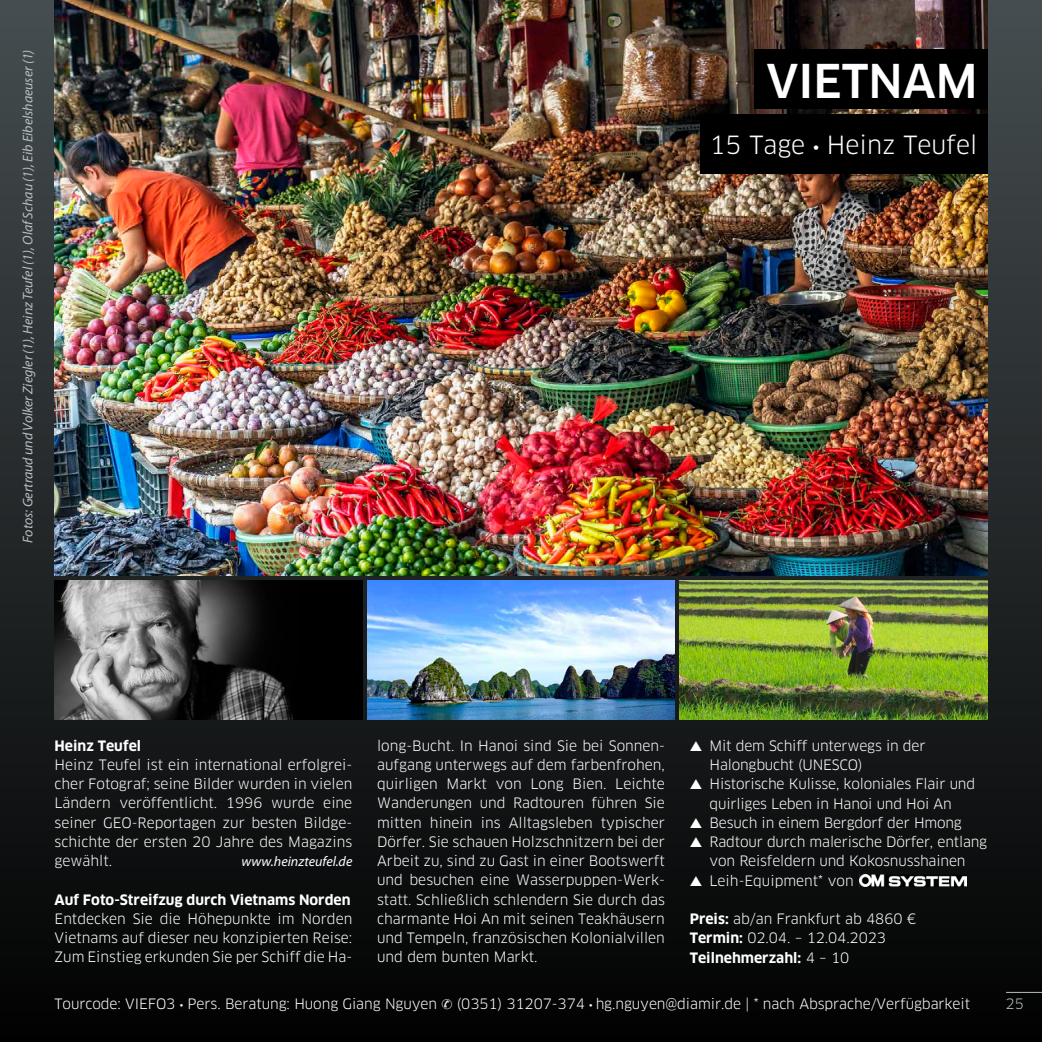
<style>
.page{position:relative;width:1042px;height:1042px;background:#fff}
.page>*{position:absolute;margin:0;border:0;box-sizing:border-box;transform-origin:0 0}
.t1{font:500 45.5px "Clan";color:#fff}
.t2{font:24.5px "Clan";color:#fff}
.t3{font:14px/19.2px "Clan";letter-spacing:-.005em;color:#fff;text-align:justify}
.t4{font:italic 14px "Myriad Pro";letter-spacing:-.005em;color:#b7bfc0}
.t5{font:700 14px "Clan";color:#fff}
.t6{font:italic 14px "Myriad Pro";color:#fff}
.t7{font:14px "Clan";color:#b7bfc0}
.s1{font-family:"Myriad Pro";font-weight:300}
.s2{font-weight:700}
</style>
<div class="page">
<div style="left:0;top:0;width:1042px;height:1042px;background:linear-gradient(to bottom,#474f51,#010101)"></div>
<hr style="left:0;top:0;width:1px;height:1042px;background:#474f52">
<hr style="left:1006px;top:992px;width:36px;height:1px;background:#b7bfc0">
<img style="left:680px;top:580px;width:307px;height:139px">
<img style="left:367px;top:580px;width:308px;height:139px">
<img style="left:55px;top:580px;width:307px;height:139px">
<img style="left:55px;top:0;width:932px;height:575px">
<div style="left:699px;top:114px;width:288px;height:60px;background:#000"></div>
<div style="left:754px;top:50px;width:233px;height:59px;background:#000"></div>
<img style="left:859px;top:874px;width:107px;height:12px">
<svg style="left:442px;top:999px;width:10px;height:10px"></svg>
<p class="t4" style="left:20px;top:543px;width:495px;rotate:-90deg">Fotos: Gertraud und Volker Ziegler (1), Heinz Teufel (1), Olaf Schau (1), Eib Eibelshaeuser (1)</p>
<h1 class="t1" style="left:766px;top:56px;width:212px">VIETNAM</h1>
<h2 class="t2" style="left:709px;top:131px;width:269px">15 Tage <span class="s1">•</span> Heinz Teufel</h2>
<p class="t5" style="left:55px;top:738px;width:88px">Heinz Teufel</p>
<p class="t3" style="left:55px;top:755px;width:299px">Heinz Teufel ist ein international erfolgrei&shy;cher Fotograf; seine Bilder wurden in vielen Ländern veröffentlicht. 1996 wurde eine seiner GEO-Reportagen zur besten Bildge&shy;schichte der ersten 20 Jahre des Magazins gewählt.</p>
<p class="t6" style="left:241px;top:854px;width:112px">www.heinzteufel.de</p>
<p class="t5" style="left:55px;top:892px;width:297px">Auf Foto-Streifzug durch Vietnams Norden</p>
<p class="t3" style="left:55px;top:909px;width:299px">Entdecken Sie die Höhepunkte im Norden Vietnams auf dieser neu konzipierten Reise:<br>Zum Einstieg erkunden Sie per Schiff die Ha-</p>
<p class="t3" style="left:377px;top:736px;width:289px">long-Bucht. In Hanoi sind Sie bei Sonnen&shy;aufgang unterwegs auf dem farbenfrohen, quirligen Markt von Long Bien. Leichte Wanderungen und Radtouren führen Sie mitten hinein ins Alltagsleben typischer Dörfer. Sie schauen Holzschnitzern bei der Arbeit zu, sind zu Gast in einer Bootswerft und besuchen eine Wasserpuppen-Werk&shy;statt. Schließlich schlendern Sie durch das charmante Hoi An mit seinen Teakhäusern und Tempeln, französischen Kolonialvillen und dem bunten Markt.</p>
<p class="t3" style="left:709px;top:736px;width:217px;text-indent:-20px">▲ Mit dem Schiff unterwegs in der<br>Halongbucht (UNESCO)</p>
<p class="t3" style="left:690px;top:774px;width:287px;text-align:center">▲ Historische Kulisse, koloniales Flair und quirliges Leben in Hanoi und Hoi An</p>
<p class="t3" style="left:690px;top:813px;width:274px">▲ Besuch in einem Bergdorf der Hmong</p>
<p class="t3" style="left:690px;top:832px;width:299px;text-align:center">▲ Radtour durch malerische Dörfer, entlang von Reisfeldern und Kokosnusshainen</p>
<p class="t3" style="left:690px;top:871px;width:165px">▲ Leih-Equipment* von</p>
<p class="t3" style="left:690px;top:909px;width:228px;text-align:left"><span class="s2">Preis:</span> ab/an Frankfurt ab 4860 €<br><span class="s2">Termin:</span> 02.04. – 12.04.2023<br><span class="s2">Teilnehmerzahl:</span> 4 – 10</p>
<p class="t3" style="left:55px;top:994px;width:384px">Tourcode: VIEFO3 <span class="s1">•</span> Pers. Beratung: Huong Giang Nguyen</p>
<p class="t3" style="left:457px;top:994px;width:515px">(0351) 31207-374 <span class="s1">•</span> hg.nguyen@diamir.de | * nach Absprache/Verfügbarkeit</p>
<p class="t7" style="left:1005px;top:995px;width:20px">25</p>
</div>
